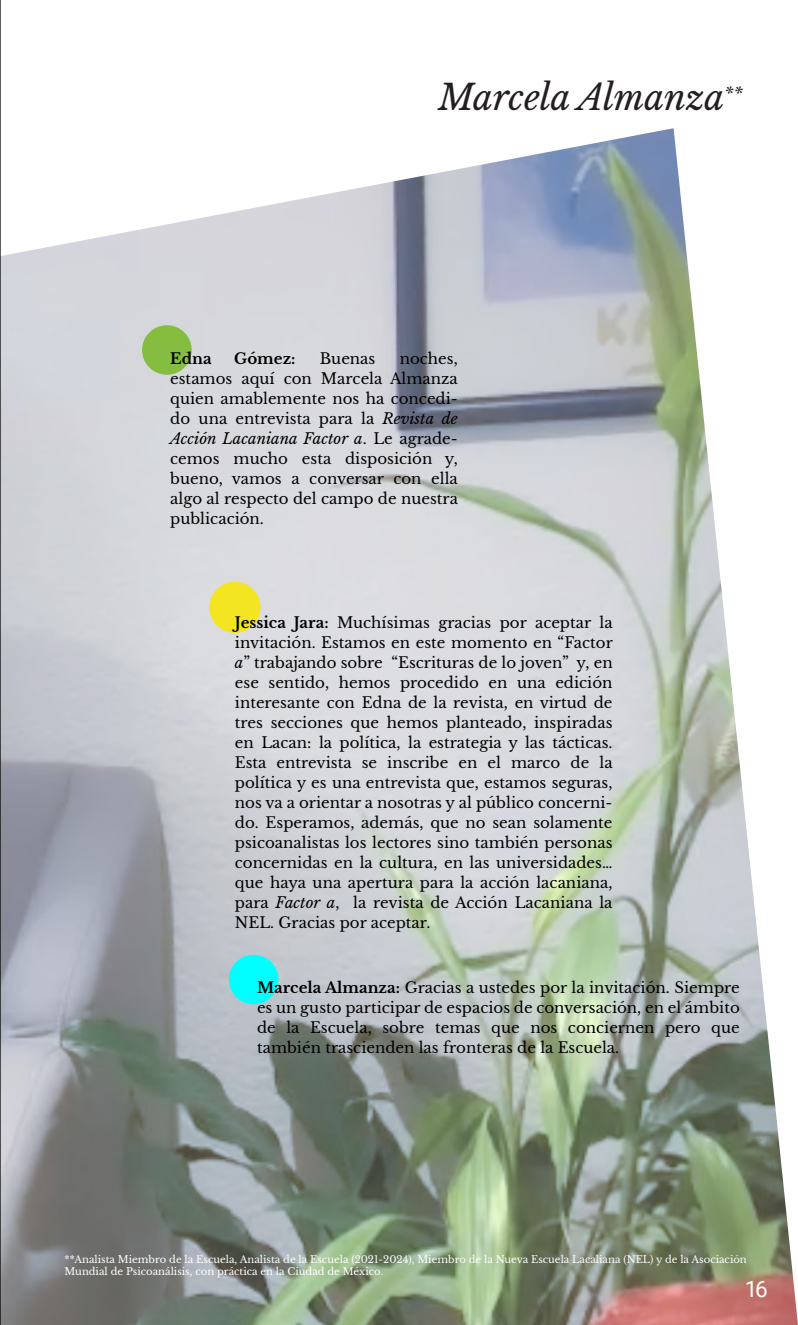
<style>
.page{position:relative;width:798px;height:1325px;background:#fff}
.page>*{position:absolute;margin:0;border:0;box-sizing:border-box;transform-origin:0 0}
.t1{font:italic 35px "Libre Baskerville";color:#231f20}
.t2{font:22.5px "Roboto";color:#fff}
.t3{font:15px/20px "Libre Baskerville";color:#000;text-align:justify}
.t4{font:700 15px "Libre Baskerville";color:#000}
.t5{font:10px/12.5px "Libre Baskerville";color:#fff}
.s1{font-style:italic}
.s2{font-weight:700}
</style>
<div class="page">
<img style="left:1px;top:128px;width:797px;height:1197px">
<hr style="left:0;top:0;width:1px;height:1325px;background:#000">
<div style="left:142px;top:325px;width:50px;height:50px;background:#84bd3f;border-radius:50%"></div>
<div style="left:229px;top:955px;width:49px;height:49px;background:#0ff;border-radius:50%"></div>
<div style="left:209px;top:582px;width:51px;height:51px;background:#f3e521;border-radius:50%"></div>
<h1 class="t1" style="left:438px;top:76px;width:306px">Marcela Almanza<sup>**</sup></h1>
<p class="t3" style="left:170px;top:348px;width:289px;text-indent:229px">noches, estamos aquí con Marcela Almanza quien amablemente nos ha concedi&shy;do una entrevista para la <span class="s1">Revista de Acción Lacaniana Factor a</span>. Le agrade&shy;cemos mucho esta disposición y, bueno, vamos a conversar con ella algo al respecto del campo de nuestra publicación.</p>
<p class="t4" style="left:170px;top:349px;width:43px">Edna</p>
<p class="t4" style="left:234px;top:349px;width:63px">Gómez:</p>
<p class="t3" style="left:320px;top:348px;width:57px">Buenas</p>
<p class="t3" style="left:235px;top:613px;width:379px"><span class="s2">Jessica Jara:</span> Muchísimas gracias por aceptar la invitación. Estamos en este momento en “Factor <span class="s1">a</span>” trabajando sobre “Escrituras de lo joven” y, en ese sentido, hemos procedido en una edición interesante con Edna de la revista, en virtud de tres secciones que hemos planteado, inspiradas en Lacan: la política, la estrategia y las tácticas.<br>Esta entrevista se inscribe en el marco de la política y es una entrevista que, estamos seguras, nos va a orientar a nosotras y al público concerni&shy;do. Esperamos, además, que no sean solamente psicoanalistas los lectores sino también personas concernidas en la cultura, en las universidades… que haya una apertura para la acción lacaniana, para <span class="s1">Factor a</span>, la revista de Acción Lacaniana la NEL. Gracias por aceptar.</p>
<p class="t3" style="left:257px;top:978px;width:484px"><span class="s2">Marcela Almanza:</span> Gracias a ustedes por la invitación. Siempre es un gusto participar de espacios de conversación, en el ámbito de la Escuela, sobre temas que nos conciernen pero que también trascienden las fronteras de la Escuela.</p>
<p class="t5" style="left:65px;top:1253px;width:683px">**Analista Miembro de la Escuela, Analista de la Escuela (2021-2024), Miembro de la Nueva Escuela Lacaliana (NEL) y de la Asociación<br>Mundial de Psicoanálisis, con práctica en la Ciudad de México.</p>
<h2 class="t2" style="left:744px;top:1273px;width:25px">16</h2>
</div>
